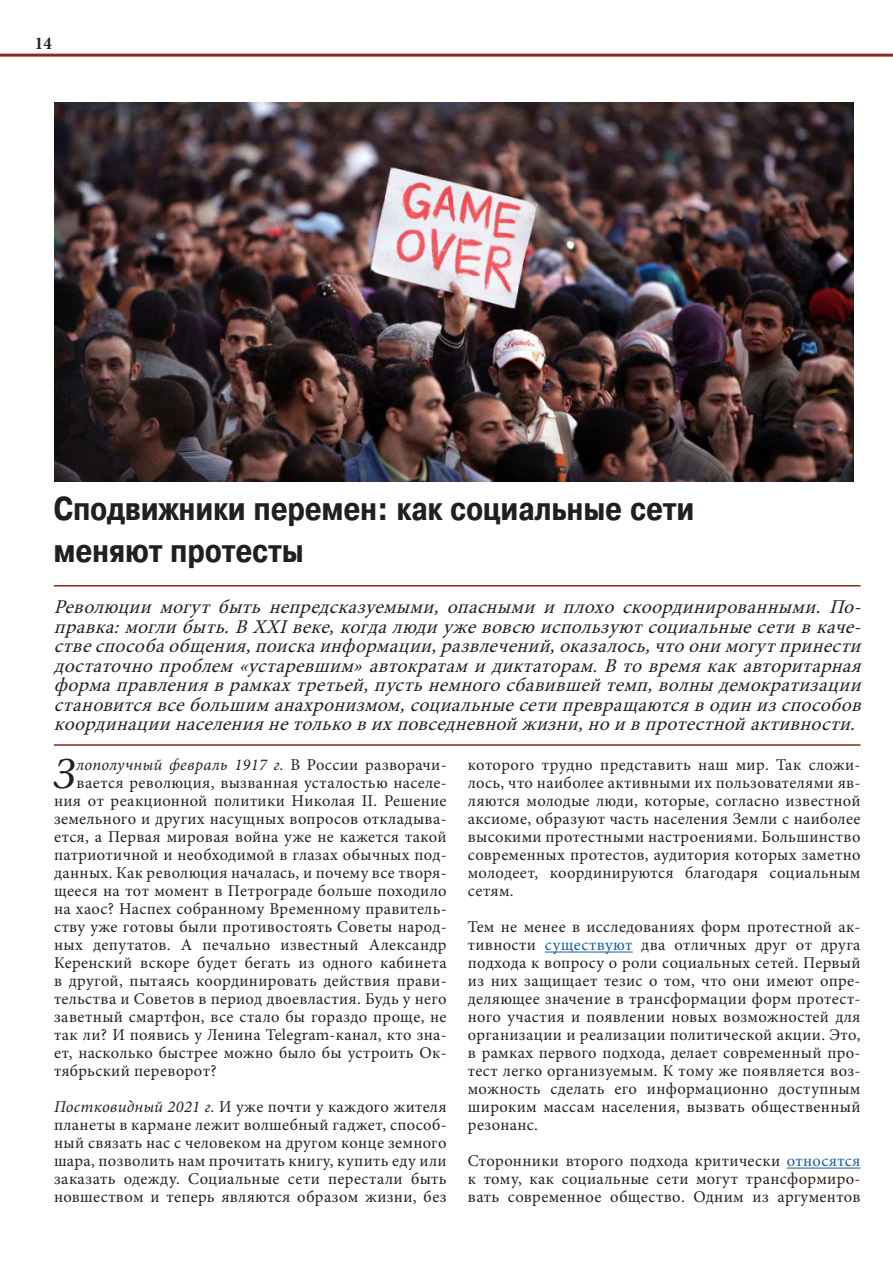
<style>
.page{position:relative;width:893px;height:1263px;background:#fff}
.page>*{position:absolute;margin:0;border:0;box-sizing:border-box;transform-origin:0 0}
.t1{font:italic 44.25px "Minion Pro";color:#231f20}
.t2{font:700 33px "Pragmatica Cond C";letter-spacing:.01em;color:#231f20}
.t3{font:italic 19.5px/19.5px "Minion Pro";color:#231f20;text-align:justify}
.t4{font:700 condensed 18px "Minion Pro";color:#231f20}
.t5{font:16.5px/18px "Minion Pro";letter-spacing:.02em;color:#231f20;text-align:justify}
.t6{font:italic 16.5px "Minion Pro";letter-spacing:.02em;color:#231f20}
.s1{font-style:normal}
.s2{font-style:italic}
.s3{color:#175d9e}
</style>
<div class="page">
<hr style="left:0;top:54px;width:893px;height:3px;background:#8a271b">
<hr style="left:545px;top:952px;width:88px;height:1px;background:#175d9e">
<hr style="left:787px;top:1168px;width:73px;height:1px;background:#175d9e">
<hr style="left:54px;top:744px;width:806px;height:2px;background:#8a271b">
<img style="left:54px;top:102px;width:799px;height:380px">
<hr style="left:54px;top:585px;width:806px;height:1px;background:#8a271b">
<p class="t4" style="left:35px;top:31px;width:18px">14</p>
<p class="t2" style="left:54px;top:490px;width:642px">Сподвижники перемен: как социальные сети</p>
<p class="t2" style="left:54px;top:532px;width:251px">меняют протесты</p>
<p class="t3" style="left:54px;top:597px;width:815px">Революции могут быть непредсказуемыми, опасными и плохо скоординированными. По&shy;правка:моглибыть.ВXXIвеке,когдалюдиужевовсю используютсоциальныесетивкаче&shy;ствеспособаобщения,поискаинформации,развлечений,оказалось,чтоонимогутпринести достаточнопроблем «устаревшим»автократам идиктаторам.Втовремякакавторитарная формаправленияврамкахтретьей,пустьнемногосбавившейтемп,волны демократизации становитсявсебольшим анахронизмом,социальныесетипревращаютсяводинизспособов координациинаселениянетольковихповседневнойжизни,ноивпротестнойактивности.</p>
<p class="t1" style="left:54px;top:744px;width:24px">З</p>
<p class="t6" style="left:77px;top:754px;width:371px">лополучный февраль 1917 г. <span class="s1">В России разворачи-</span></p>
<p class="t5" style="left:77px;top:774px;width:371px">вается революция, вызванная усталостью населе-</p>
<p class="t5" style="left:54px;top:792px;width:394px">ния от реакционной политики Николая II. Решение</p>
<p class="t5" style="left:54px;top:810px;width:394px">земельного и других насущных вопросов откладыва-</p>
<p class="t5" style="left:54px;top:828px;width:394px">ется, а Первая мировая война уже не кажется такой</p>
<p class="t5" style="left:54px;top:846px;width:394px">патриотичной и необходимой в глазах обычных под-</p>
<p class="t5" style="left:54px;top:864px;width:394px">данных. Как революция началась, и почему все творя-</p>
<p class="t5" style="left:54px;top:882px;width:394px">щееся на тот момент в Петрограде больше походило</p>
<p class="t5" style="left:54px;top:900px;width:394px">на хаос? Наспех собранному Временному правитель-</p>
<p class="t5" style="left:54px;top:918px;width:394px">ству уже готовы были противостоять Советы народ-</p>
<p class="t5" style="left:54px;top:936px;width:394px">ных депутатов. А печально известный Александр</p>
<p class="t5" style="left:54px;top:954px;width:394px">Керенский вскоре будет бегать из одного кабинета</p>
<p class="t5" style="left:54px;top:972px;width:394px">в другой, пытаясь координировать действия прави-</p>
<p class="t5" style="left:54px;top:990px;width:394px">тельства и Советов в период двоевластия. Будь у него</p>
<p class="t5" style="left:54px;top:1008px;width:394px">заветный смартфон, все стало бы гораздо проще, не</p>
<p class="t5" style="left:54px;top:1026px;width:394px">так ли? И появись у Ленина Telegram-канал, кто зна-</p>
<p class="t5" style="left:54px;top:1044px;width:394px">ет, насколько быстрее можно было бы устроить Ок-</p>
<p class="t5" style="left:54px;top:1062px;width:164px">тябрьский переворот?</p>
<p class="t5" style="left:54px;top:1098px;width:394px"><span class="s2">Постковидный 2021 г.</span> И уже почти у каждого жителя планеты в кармане лежит волшебный гаджет, способ&shy;ный связать нас с человеком на другом конце земного шара, позволить нам прочитать книгу, купить еду или заказать одежду. Социальные сети перестали быть новшеством и теперь являются образом жизни, без</p>
<p class="t5" style="left:468px;top:756px;width:394px">которого трудно представить наш мир. Так сложи&shy;лось, что наиболее активными их пользователями яв&shy;ляются молодые люди, которые, согласно известной аксиоме, образуют часть населения Земли с наиболее высокими протестными настроениями. Большинство современных протестов, аудитория которых заметно молодеет, координируются благодаря социальным сетям.</p>
<p class="t5" style="left:468px;top:918px;width:394px">Тем не менее в исследованиях форм протестной ак&shy;тивности <span class="s3">существуют</span> два отличных друг от друга подхода к вопросу о роли социальных сетей. Первый из них защищает тезис о том, что они имеют опре&shy;деляющее значение в трансформации форм протест&shy;ного участия и появлении новых возможностей для организации и реализации политической акции. Это, в рамках первого подхода, делает современный про&shy;тест легко организуемым. К тому же появляется воз&shy;можность сделать его информационно доступным широким массам населения, вызвать общественный резонанс.</p>
<p class="t5" style="left:468px;top:1152px;width:394px">Сторонники второго подхода критически <span class="s3">относятся </span>к тому, как социальные сети могут трансформиро&shy;вать современное общество. Одним из аргументов</p>
</div>
